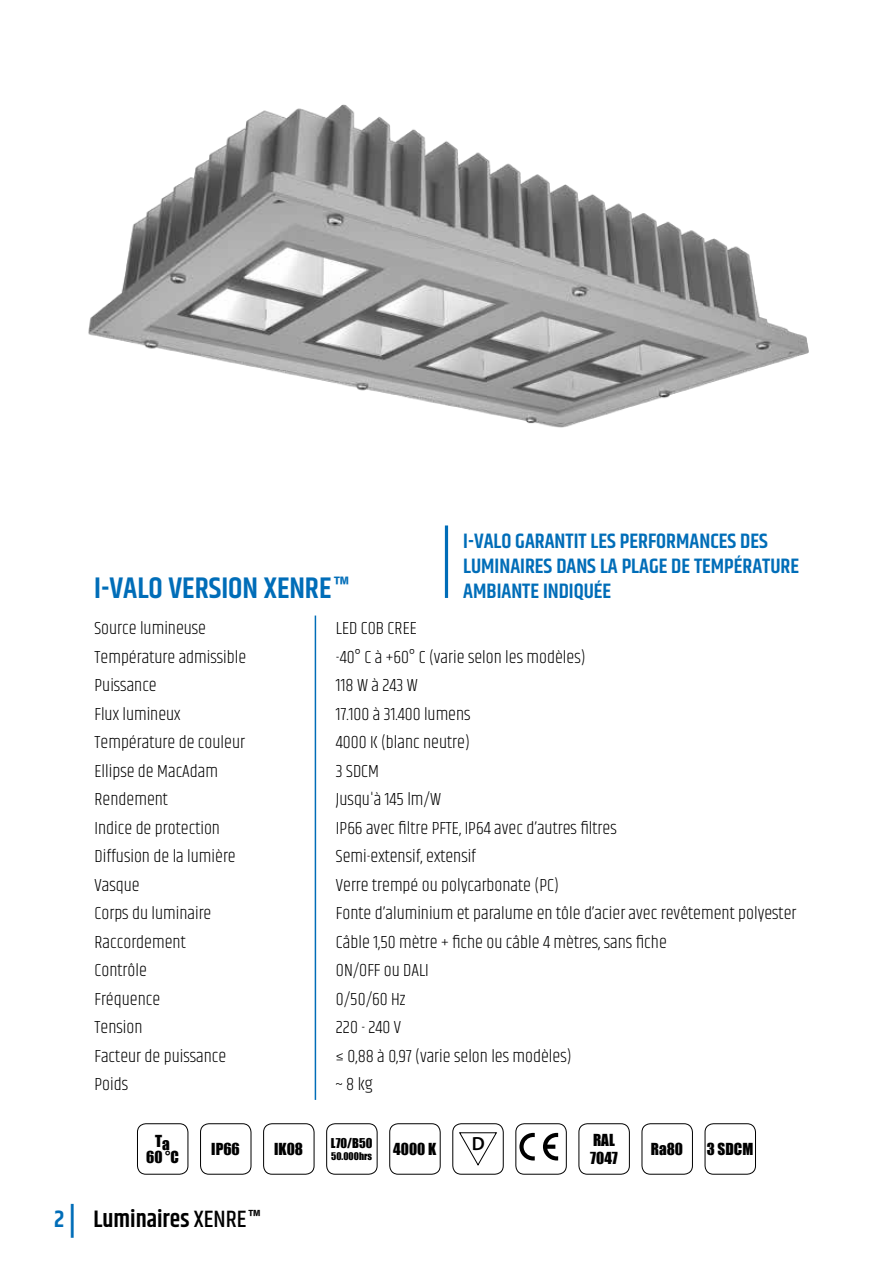
<style>
.page{position:relative;width:893px;height:1263px;background:#fff}
.page>*{position:absolute;margin:0;border:0;box-sizing:border-box;transform-origin:0 0}
.t1{font:600 30px "Khand";color:#006db8}
.t2{font:600 24px "Khand";color:#000}
.t3{font:600 21px/25.2px "Khand";color:#006db8}
.t4{font:600 19.05px "Myriad Pro";color:#000}
.t5{font:300 18px "Khand";color:#000}
.t6{font:15.3px/14.7px "Impact";color:#000;text-align:center}
.t7{font:12.45px "Impact";color:#000}
.t8{font:9.75px "Impact";color:#000}
.s1{color:#006db8}
.s2{font-size:33px;color:#006db8}
.s3{font-weight:500}
</style>
<div class="page">
<div style="left:137px;top:1123px;width:51px;height:51px;border:1px solid #000;border-radius:9px"></div>
<div style="left:200px;top:1123px;width:51px;height:51px;border:1px solid #000;border-radius:9px"></div>
<div style="left:452px;top:1123px;width:51px;height:51px;border:1px solid #000;border-radius:9px"></div>
<svg style="left:459px;top:1132px;width:38px;height:34px"></svg>
<div style="left:389px;top:1123px;width:51px;height:51px;border:1px solid #000;border-radius:9px"></div>
<div style="left:326px;top:1123px;width:51px;height:51px;border:1px solid #000;border-radius:9px"></div>
<div style="left:579px;top:1123px;width:51px;height:51px;border:1px solid #000;border-radius:9px"></div>
<svg style="left:543px;top:1133px;width:15px;height:27px"></svg>
<svg style="left:519px;top:1133px;width:16px;height:27px"></svg>
<div style="left:516px;top:1123px;width:51px;height:51px;border:1px solid #000;border-radius:9px"></div>
<div style="left:263px;top:1123px;width:51px;height:51px;border:1px solid #000;border-radius:9px"></div>
<div style="left:642px;top:1123px;width:51px;height:51px;border:1px solid #000;border-radius:9px"></div>
<div style="left:705px;top:1123px;width:51px;height:51px;border:1px solid #000;border-radius:9px"></div>
<img style="left:88px;top:104px;width:721px;height:494px">
<hr style="left:315px;top:615px;width:1px;height:485px;background:#006db8">
<hr style="left:445px;top:525px;width:3px;height:73px;background:#006db8">
<h1 class="t1" style="left:94px;top:568px;width:257px">I-VALO VERSION XENRE™</h1>
<p class="t3" style="left:463px;top:529px;width:337px">I-VALO GARANTIT LES PERFORMANCES DES<br>LUMINAIRES DANS LA PLAGE DE TEMPÉRATURE<br>AMBIANTE INDIQUÉE</p>
<p class="t5" style="left:95px;top:618px;width:113px">Source lumineuse</p>
<p class="t5" style="left:336px;top:618px;width:82px">LED COB CREE</p>
<p class="t5" style="left:95px;top:646px;width:153px">Température admissible</p>
<p class="t5" style="left:336px;top:646px;width:251px">-40° C à +60° C (varie selon les modèles)</p>
<p class="t5" style="left:95px;top:675px;width:64px">Puissance</p>
<p class="t5" style="left:336px;top:675px;width:83px">118 W à 243 W</p>
<p class="t5" style="left:95px;top:703px;width:88px">Flux lumineux</p>
<p class="t5" style="left:336px;top:703px;width:136px">17.100 à 31.400 lumens</p>
<p class="t5" style="left:95px;top:732px;width:152px">Température de couleur</p>
<p class="t5" style="left:336px;top:732px;width:135px">4000 K (blanc neutre)</p>
<p class="t5" style="left:95px;top:760px;width:125px">Ellipse de MacAdam</p>
<p class="t5" style="left:336px;top:760px;width:45px">3 SDCM</p>
<p class="t5" style="left:95px;top:789px;width:75px">Rendement</p>
<p class="t5" style="left:336px;top:789px;width:107px">Jusqu'à 145 lm/W</p>
<p class="t5" style="left:95px;top:817px;width:127px">Indice de protection</p>
<p class="t5" style="left:336px;top:817px;width:282px">IP66 avec filtre PFTE, IP64 avec d’autres filtres</p>
<p class="t5" style="left:95px;top:846px;width:143px">Diffusion de la lumière</p>
<p class="t5" style="left:336px;top:846px;width:142px">Semi-extensif, extensif</p>
<p class="t5" style="left:95px;top:874px;width:47px">Vasque</p>
<p class="t5" style="left:336px;top:874px;width:224px">Verre trempé ou polycarbonate (PC)</p>
<p class="t5" style="left:95px;top:903px;width:118px">Corps du luminaire</p>
<p class="t5" style="left:336px;top:903px;width:462px">Fonte d’aluminium et paralume en tôle d’acier avec revêtement polyester</p>
<p class="t5" style="left:95px;top:931px;width:93px">Raccordement</p>
<p class="t5" style="left:336px;top:931px;width:332px">Câble 1,50 mètre + fiche ou câble 4 mètres, sans fiche</p>
<p class="t5" style="left:95px;top:960px;width:54px">Contrôle</p>
<p class="t5" style="left:336px;top:960px;width:94px">ON/OFF ou DALI</p>
<p class="t5" style="left:95px;top:988px;width:67px">Fréquence</p>
<p class="t5" style="left:336px;top:988px;width:71px">0/50/60 Hz</p>
<p class="t5" style="left:95px;top:1017px;width:49px">Tension</p>
<p class="t5" style="left:336px;top:1017px;width:67px">220 - 240 V</p>
<p class="t5" style="left:95px;top:1045px;width:133px">Facteur de puissance</p>
<p class="t5" style="left:336px;top:1045px;width:237px">≤ 0,88 à 0,97 (varie selon les modèles)</p>
<p class="t5" style="left:95px;top:1074px;width:35px">Poids</p>
<p class="t5" style="left:336px;top:1074px;width:38px">~ 8 kg</p>
<p class="t6" style="left:590px;top:1130px;width:29px;line-height:18.3px;text-align:left">RAL<br>7047</p>
<p class="t6" style="left:146px;top:1135px;width:34px">Ta<br>60 °C</p>
<p class="t6" style="left:211px;top:1141px;width:30px">IP66</p>
<p class="t7" style="left:331px;top:1133px;width:43px">L70/B50</p>
<p class="t6" style="left:393px;top:1141px;width:44px">4000 K</p>
<p class="t4" style="left:472px;top:1132px;width:15px">D</p>
<p class="t6" style="left:274px;top:1141px;width:30px">IK08</p>
<p class="t6" style="left:651px;top:1141px;width:34px">Ra80</p>
<p class="t6" style="left:707px;top:1141px;width:48px">3 SDCM</p>
<p class="t8" style="left:331px;top:1148px;width:42px">50.000hrs</p>
<h2 class="t2" style="left:54px;top:1203px;width:209px"><span class="s1">2</span> <span class="s2">|</span> Luminaires <span class="s3">XENRE</span>™</h2>
</div>
